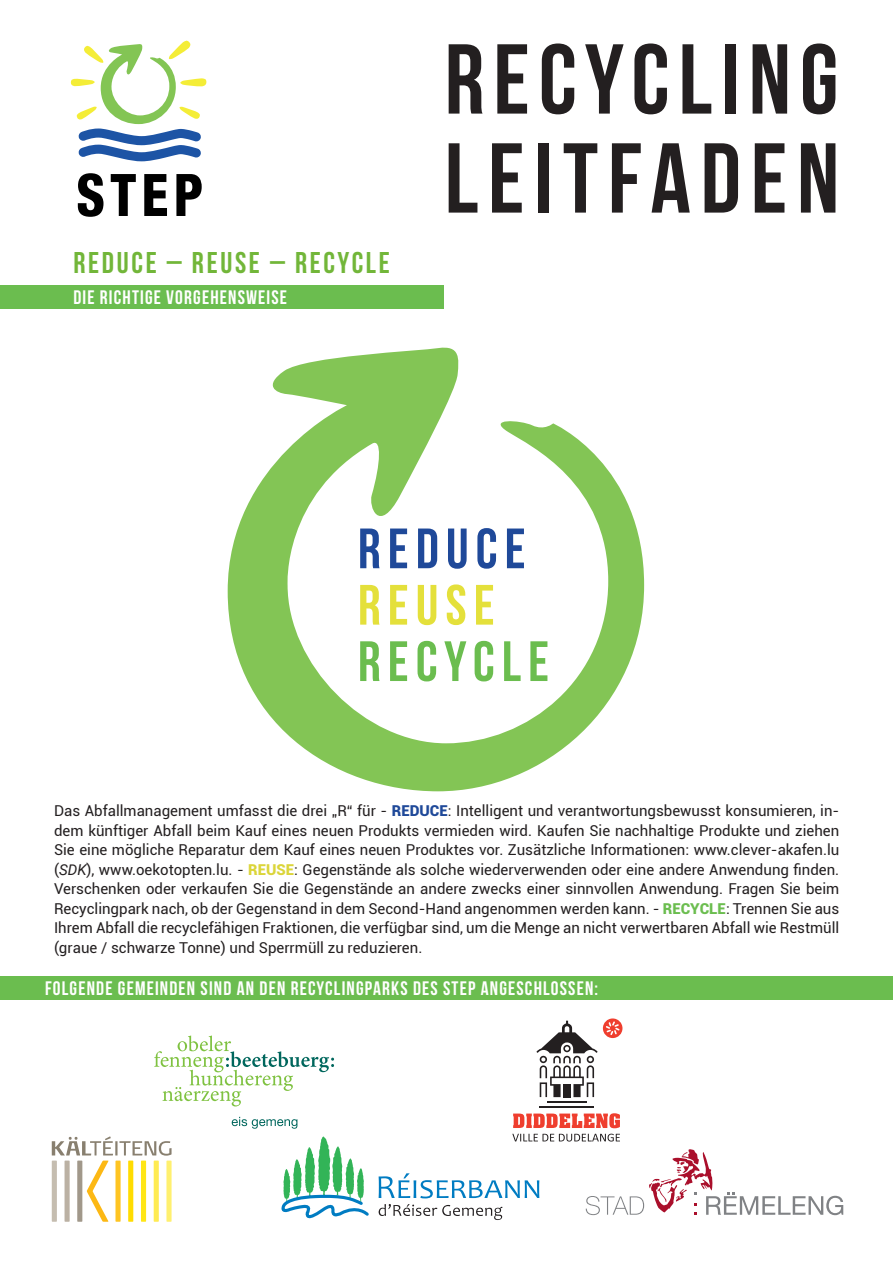
<style>
.page{position:relative;width:893px;height:1263px;background:#fff}
.page>*{position:absolute;margin:0;border:0;box-sizing:border-box;transform-origin:0 0}
.t1{font:99px/99px "Bebas Neue";letter-spacing:.09em;color:#231f20}
.t2{font:56.7px "Bebas Neue";letter-spacing:.125em;color:#6bbd4f}
.t3{font:56.7px "Bebas Neue";letter-spacing:.125em;color:#1f4999}
.t4{font:56.7px "Bebas Neue";letter-spacing:.125em;color:#e4e03b}
.t5{font:30px "Bebas Neue";letter-spacing:.09em;color:#72b639}
.t6{font:19.5px "Bebas Neue";letter-spacing:.06em;color:#fff}
.t7{font:15px/19.5px "Roboto";color:#231f20;text-align:justify}
.s1{font-weight:900;color:#1f4999}
.s2{font-style:italic}
.s3{font-weight:900;color:#dbd53a}
.s4{font-weight:900;color:#6bbd4f}
</style>
<div class="page">
<div style="left:0;top:285px;width:444px;height:23px;background:#6bbd4f"></div>
<svg style="left:78px;top:173px;width:25px;height:44px"></svg>
<svg style="left:111px;top:174px;width:25px;height:42px"></svg>
<svg style="left:144px;top:174px;width:23px;height:42px"></svg>
<svg style="left:176px;top:174px;width:26px;height:42px"></svg>
<svg style="left:71px;top:40px;width:135px;height:121px"></svg>
<svg style="left:228px;top:347px;width:416px;height:444px"></svg>
<svg style="left:513px;top:1113px;width:107px;height:15px"></svg>
<hr style="left:547px;top:1101px;width:40px;height:1px;background:#231f20">
<hr style="left:540px;top:1106px;width:54px;height:1px;background:#231f20">
<svg style="left:536px;top:1018px;width:86px;height:79px"></svg>
<svg style="left:512px;top:1134px;width:108px;height:7px"></svg>
<svg style="left:379px;top:1173px;width:160px;height:25px"></svg>
<svg style="left:379px;top:1204px;width:123px;height:16px"></svg>
<svg style="left:281px;top:1136px;width:88px;height:83px"></svg>
<svg style="left:52px;top:1136px;width:120px;height:86px"></svg>
<svg style="left:586px;top:1149px;width:257px;height:66px"></svg>
<svg style="left:154px;top:1035px;width:180px;height:71px"></svg>
<svg style="left:232px;top:1117px;width:65px;height:12px"></svg>
<div style="left:0;top:976px;width:893px;height:23px;background:#6bbd4f"></div>
<h3 class="t5" style="left:73px;top:247px;width:318px">REDUCE – REUSE – RECYCLE</h3>
<h3 class="t6" style="left:73px;top:286px;width:215px">DIE RICHTIGE VORGEHENSWEISE</h3>
<h1 class="t1" style="left:445px;top:29px;width:396px">RECYCLING<br>LEITFADEN</h1>
<h2 class="t3" style="left:358px;top:517px;width:169px">REDUCE</h2>
<h2 class="t4" style="left:358px;top:574px;width:138px">REUSE</h2>
<h2 class="t2" style="left:358px;top:630px;width:193px">RECYCLE</h2>
<p class="t7" style="left:54px;top:801px;width:787px">Das Abfallmanagement umfasst die drei „R“ für - <span class="s1">REDUCE</span>: Intelligent und verantwortungsbewusst konsumieren, in&shy;dem künftiger Abfall beim Kauf eines neuen Produkts vermieden wird. Kaufen Sie nachhaltige Produkte und ziehen Sie eine mögliche Reparatur dem Kauf eines neuen Produktes vor. Zusätzliche Informationen: www.clever-akafen.lu (<span class="s2">SDK</span>), www.oekotopten.lu. - <span class="s3">REUSE</span>: Gegenstände als solche wiederverwenden oder eine andere Anwendung finden.<br>Verschenken oder verkaufen Sie die Gegenstände an andere zwecks einer sinnvollen Anwendung. Fragen Sie beim Recyclingpark nach, ob der Gegenstand in dem Second-Hand angenommen werden kann. - <span class="s4">RECYCLE</span>: Trennen Sie aus Ihrem Abfall die recyclefähigen Fraktionen, die verfügbar sind, um die Menge an nicht verwertbaren Abfall wie Restmüll (graue / schwarze Tonne) und Sperrmüll zu reduzieren.</p>
<h3 class="t6" style="left:45px;top:977px;width:555px">FOLGENDE GEMEINDEN SIND AN DEN RECYCLINGPARKS DES STEP ANGESCHLOSSEN:</h3>
</div>
